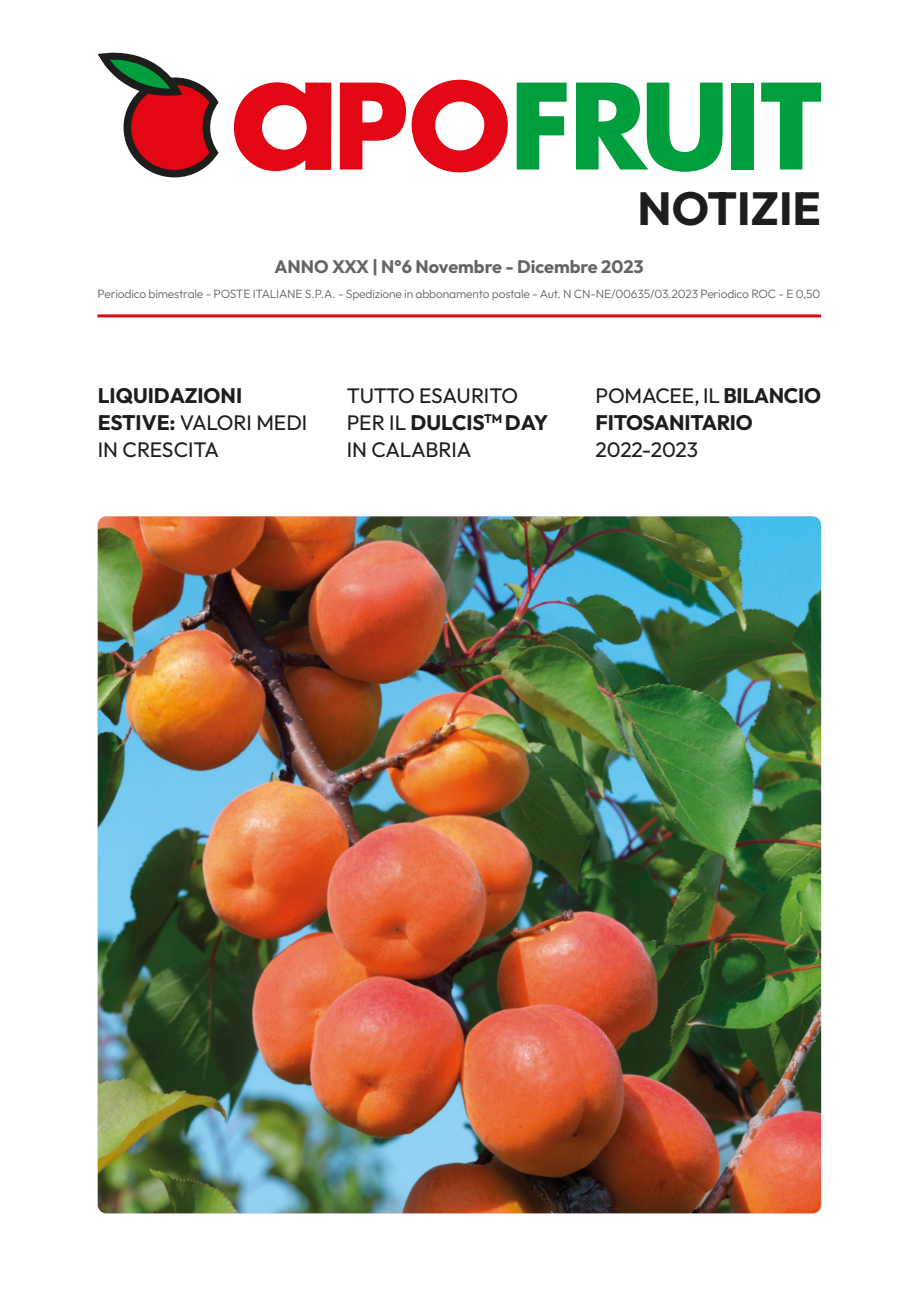
<style>
.page{position:relative;width:919px;height:1289px;background:#fff}
.page>*{position:absolute;margin:0;border:0;box-sizing:border-box;transform-origin:0 0}
.t1{font:700 46.35px "Outfit";color:#1d1d1b}
.Copertina_Strilli{font:700 21px/27px "Outfit";letter-spacing:-.01em;color:#1d1d1b}
.Copertina_Strilli-2{font:21px/27px "Outfit";letter-spacing:-.01em;color:#1d1d1b}
.t2{font:700 18px "Outfit";color:#646463}
.t3{font:300 12px "Outfit";letter-spacing:-.01em;color:#646463}
.s1{font-weight:400}
.s2{font-weight:700}
</style>
<div class="page">
<img style="left:98px;top:516px;width:723px;height:697px">
<svg style="left:516px;top:83px;width:50px;height:86px"></svg>
<div style="left:730px;top:83px;width:23px;height:86px;background:#009e3d"></div>
<svg style="left:761px;top:83px;width:60px;height:86px"></svg>
<svg style="left:340px;top:80px;width:168px;height:92px"></svg>
<svg style="left:233px;top:82px;width:98px;height:90px"></svg>
<svg style="left:98px;top:53px;width:120px;height:124px"></svg>
<svg style="left:576px;top:83px;width:146px;height:89px"></svg>
<hr style="left:97px;top:314px;width:724px;height:3px;background:#e30614">
<p class="t1" style="left:637px;top:178px;width:185px">NOTIZIE</p>
<p class="t2" style="left:274px;top:255px;width:370px">ANNO XXX | N°6 Novembre - Dicembre 2023</p>
<p class="t3" style="left:98px;top:286px;width:724px">Periodico bimestrale - POSTE ITALIANE S.P.A. - Spedizione in abbonamento postale - Aut. N CN-NE/00635/03.2023 Periodico ROC - E 0,50</p>
<p class="Copertina_Strilli" style="left:98px;top:382px;width:211px">LIQUIDAZIONI<br>ESTIVE: <span class="s1">VALORI MEDI</span></p>
<p class="Copertina_Strilli-2" style="left:98px;top:436px;width:123px">IN CRESCITA</p>
<p class="Copertina_Strilli-2" style="left:347px;top:382px;width:203px">TUTTO ESAURITO<br>PER IL <span class="s2">DULCIS</span><sup>TM</sup> <span class="s2">DAY</span></p>
<p class="Copertina_Strilli-2" style="left:347px;top:436px;width:126px">IN CALABRIA</p>
<p class="Copertina_Strilli" style="left:595px;top:382px;width:227px"><span class="s1">POMACEE, IL</span> BILANCIO<br>FITOSANITARIO</p>
<p class="Copertina_Strilli-2" style="left:595px;top:436px;width:104px">2022-2023</p>
</div>
